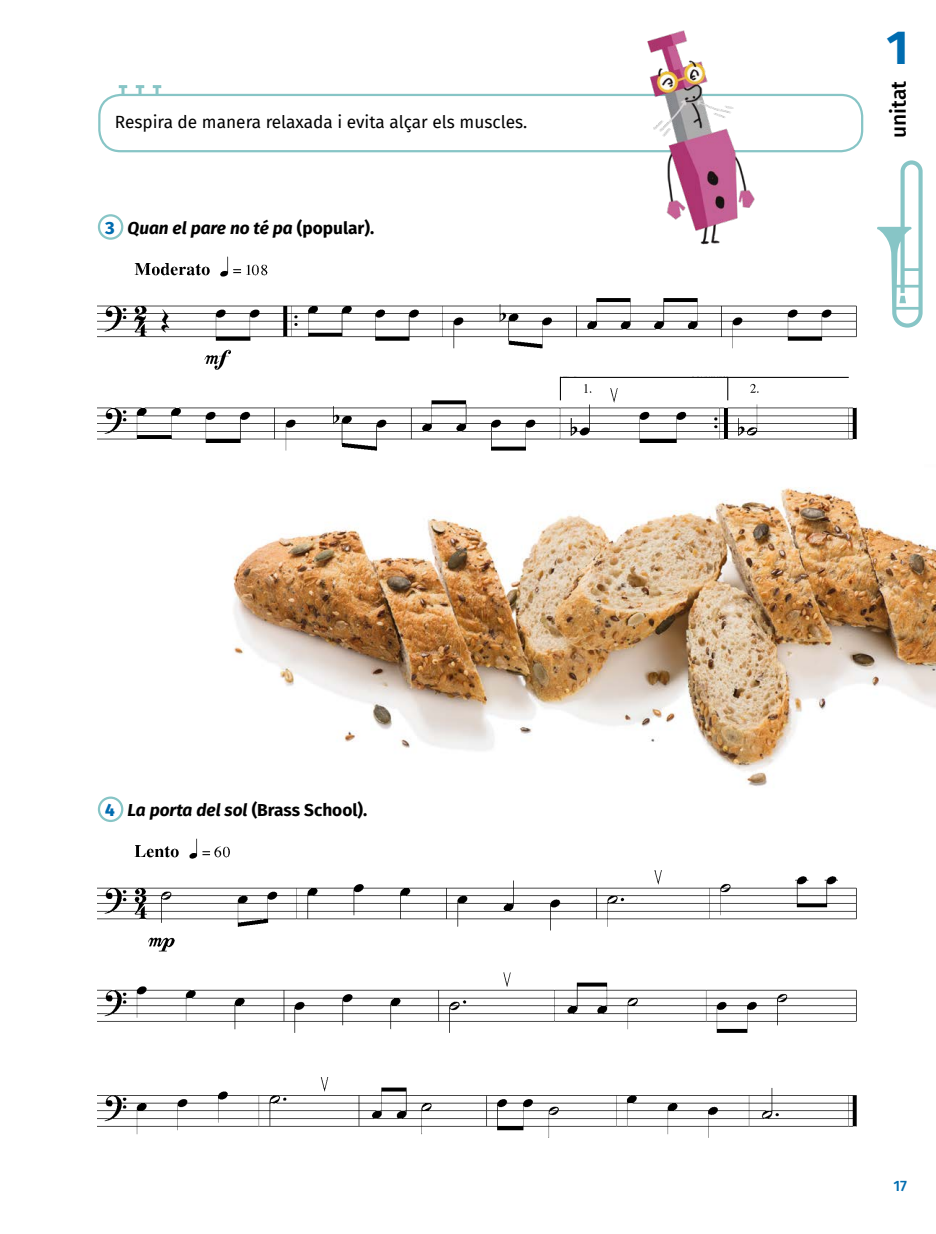
<style>
.page{position:relative;width:936px;height:1234px;background:#fff}
.page>*{position:absolute;margin:0;border:0;box-sizing:border-box;transform-origin:0 0}
.t1{font:700 48px "Fira Sans";color:#006cb0}
.t2{font:500 21px "Fira Sans";color:#000}
.t3{font:17.25px "Fira Sans";color:#000}
.t4{font:700 17.25px "Fira Sans";color:#000}
.t5{font:italic 700 17.25px "Fira Sans";color:#000}
.t6{font:800 17.25px "Fira Sans";color:#006cb0}
.t7{font:500 15px "Fira Sans";color:#006cb0}
.s1{font-style:normal}
.s2{font-style:italic}
</style>
<div class="page">
<svg style="left:877px;top:160px;width:45px;height:167px"></svg>
<img style="left:233px;top:487px;width:702px;height:299px">
<svg style="left:153px;top:85px;width:8px;height:9px"></svg>
<svg style="left:136px;top:85px;width:8px;height:9px"></svg>
<svg style="left:119px;top:85px;width:8px;height:9px"></svg>
<div style="left:98px;top:94px;width:765px;height:58px;border:2px solid #87c5c6;border-radius:21px"></div>
<img style="left:97px;top:233px;width:760px;height:218px">
<img style="left:97px;top:815px;width:760px;height:323px">
<div style="left:99px;top:215px;width:23px;height:23px;background:#fff;border-radius:50%"></div>
<div style="left:98px;top:214px;width:25px;height:26px;border:2px solid #87c5c6;border-radius:50%"></div>
<div style="left:99px;top:797px;width:23px;height:23px;background:#fff;border-radius:50%"></div>
<div style="left:98px;top:796px;width:25px;height:25px;border:2px solid #87c5c6;border-radius:50%"></div>
<img style="left:591px;top:30px;width:223px;height:222px">
<p class="t3" style="left:115px;top:109px;width:414px">Respira de manera relaxada i evita alçar els muscles.</p>
<p class="t6" style="left:105px;top:212px;width:11px">3</p>
<p class="t5" style="left:128px;top:213px;width:248px">Quan el pare no té pa <span class="s1">(popular).</span></p>
<p class="t6" style="left:105px;top:794px;width:11px">4</p>
<p class="t4" style="left:128px;top:795px;width:241px"><span class="s2">La porta del sol</span> (Brass School).</p>
<h1 class="t1" style="left:886px;top:7px;width:24px">1</h1>
<p class="t2" style="left:881px;top:138px;width:59px;rotate:-90deg">unitat</p>
<p class="t7" style="left:893px;top:1173px;width:15px">17</p>
</div>
